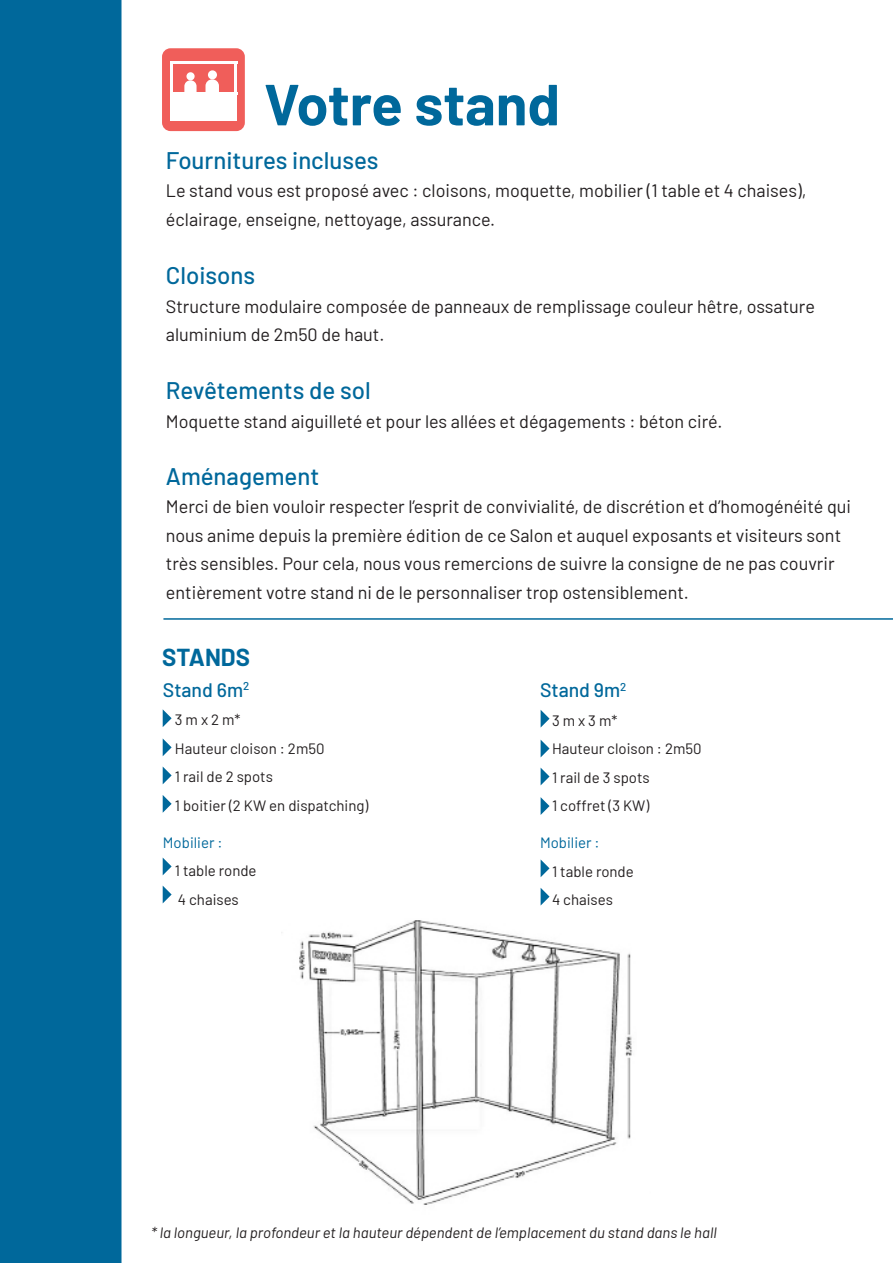
<style>
.page{position:relative;width:893px;height:1263px;background:#fff}
.page>*{position:absolute;margin:0;border:0;box-sizing:border-box;transform-origin:0 0}
.t1{font:700 57.9px "Barlow";color:#00689b}
.t2{font:500 24px "Barlow";color:#00689b}
.t3{font:700 24px "Barlow";letter-spacing:-.005em;color:#00689b}
.t4{font:500 19.5px "Barlow";color:#00689b}
.t5{font:18px/28.5px "Barlow";color:#231f20}
.t6{font:15px/28.5px "Barlow";color:#231f20}
.t7{font:italic 15px "Barlow";color:#231f20}
.t8{font:15px "Barlow";color:#00689b}
</style>
<div class="page">
<hr style="left:163px;top:618px;width:730px;height:2px;background:#00689b">
<svg style="left:163px;top:709px;width:9px;height:18px"></svg>
<svg style="left:541px;top:710px;width:8px;height:17px"></svg>
<svg style="left:541px;top:740px;width:8px;height:17px"></svg>
<svg style="left:541px;top:768px;width:8px;height:17px"></svg>
<svg style="left:541px;top:797px;width:8px;height:18px"></svg>
<svg style="left:541px;top:860px;width:8px;height:17px"></svg>
<svg style="left:541px;top:888px;width:8px;height:17px"></svg>
<svg style="left:163px;top:739px;width:9px;height:17px"></svg>
<svg style="left:163px;top:767px;width:9px;height:17px"></svg>
<svg style="left:163px;top:795px;width:9px;height:18px"></svg>
<svg style="left:163px;top:858px;width:9px;height:17px"></svg>
<svg style="left:163px;top:886px;width:9px;height:17px"></svg>
<div style="left:0;top:0;width:122px;height:1263px;background:#00689b"></div>
<img style="left:299px;top:920px;width:334px;height:285px">
<div style="left:162px;top:48px;width:83px;height:83px;background:#f05e5a;border-radius:9px"></div>
<svg style="left:184px;top:80px;width:13px;height:13px"></svg>
<div style="left:186px;top:72px;width:9px;height:8px;background:#fff;border-radius:50%"></div>
<svg style="left:205px;top:79px;width:14px;height:14px"></svg>
<div style="left:208px;top:70px;width:9px;height:9px;background:#fff;border-radius:50%"></div>
<hr style="left:171px;top:93px;width:66px;height:2px;background:#fff">
<hr style="left:171px;top:61px;width:66px;height:3px;background:#fff">
<hr style="left:171px;top:61px;width:2px;height:60px;background:#fff">
<hr style="left:235px;top:61px;width:2px;height:60px;background:#fff">
<div style="left:172px;top:94px;width:64px;height:27px;background:#fff"></div>
<h1 class="t1" style="left:264px;top:62px;width:297px">Votre stand</h1>
<h2 class="t2" style="left:166px;top:142px;width:214px">Fournitures incluses</h2>
<p class="t5" style="left:166px;top:175px;width:642px">Le stand vous est proposé avec : cloisons, moquette, mobilier (1 table et 4 chaises), éclairage, enseigne, nettoyage, assurance.</p>
<h2 class="t2" style="left:166px;top:258px;width:91px">Cloisons</h2>
<p class="t5" style="left:166px;top:291px;width:651px">Structure modulaire composée de panneaux de remplissage couleur hêtre, ossature aluminium de 2m50 de haut.</p>
<h2 class="t2" style="left:166px;top:373px;width:206px">Revêtements de sol</h2>
<p class="t5" style="left:166px;top:406px;width:558px">Moquette stand aiguilleté et pour les allées et dégagements : béton ciré.</p>
<h2 class="t2" style="left:166px;top:459px;width:155px">Aménagement</h2>
<p class="t5" style="left:166px;top:491px;width:687px">Merci de bien vouloir respecter l’esprit de convivialité, de discrétion et d’homogénéité qui nous anime depuis la première édition de ce Salon et auquel exposants et visiteurs sont très sensibles. Pour cela, nous vous remercions de suivre la consigne de ne pas couvrir entièrement votre stand ni de le personnaliser trop ostensiblement.</p>
<h2 class="t3" style="left:162px;top:639px;width:89px">STANDS</h2>
<p class="t4" style="left:163px;top:676px;width:88px">Stand 6m<sup>2</sup></p>
<p class="t6" style="left:175px;top:704px;width:195px">3 m x 2 m*<br>Hauteur cloison : 2m50<br>1 rail de 2 spots<br>1 boitier (2 KW en dispatching)</p>
<p class="t8" style="left:163px;top:832px;width:61px">Mobilier :</p>
<p class="t6" style="left:175px;top:855px;width:83px">1 table ronde<br>4 chaises</p>
<p class="t4" style="left:540px;top:676px;width:88px">Stand 9m<sup>2</sup></p>
<p class="t6" style="left:552px;top:705px;width:151px">3 m x 3 m*<br>Hauteur cloison : 2m50<br>1 rail de 3 spots<br>1 coffret (3 KW)</p>
<p class="t8" style="left:540px;top:832px;width:61px">Mobilier :</p>
<p class="t6" style="left:552px;top:856px;width:83px">1 table ronde<br>4 chaises</p>
<p class="t7" style="left:151px;top:1222px;width:567px">* la longueur, la profondeur et la hauteur dépendent de l’emplacement du stand dans le hall</p>
</div>
